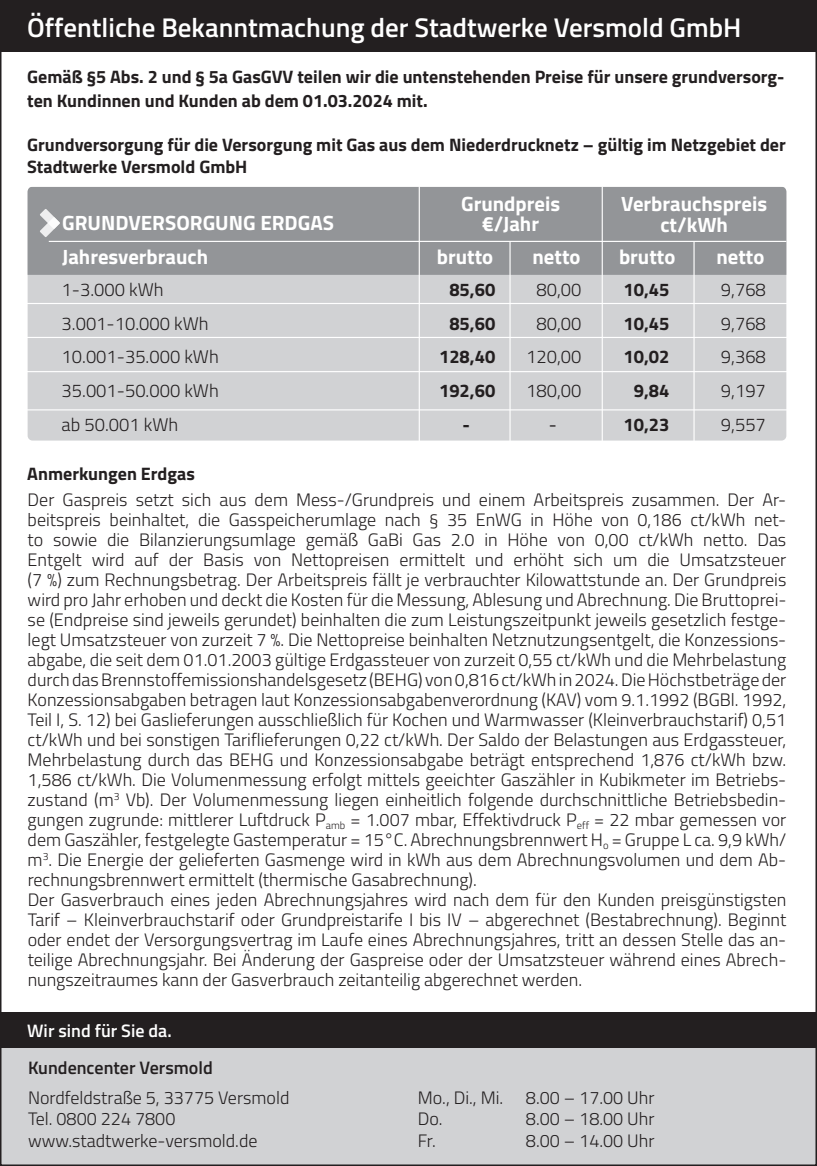
<style>
.page{position:relative;width:817px;height:1166px;background:#fff}
.page>*{position:absolute;margin:0;border:0;box-sizing:border-box;transform-origin:0 0}
.t1{font:600 27px "Cairo";color:#fff}
.t2{font:700 20.7px/20.7px "Cairo";color:#fff;text-align:center}
.t3{font:300 18.3px "Cairo";color:#231f20}
.t4{font:700 18.3px "Cairo";color:#231f20}
.t5{font:18.3px "Cairo";color:#231f20}
.t6{font:300 18px/19.8px "Cairo";color:#231f20}
.t7{font:700 18px/21.6px "Cairo";color:#231f20}
.t8{font:600 18px "Cairo";color:#231f20}
.t9{font:600 18px "Cairo";color:#fff}
</style>
<div class="page">
<div style="left:0;top:1011px;width:816px;height:37px;background:#231f20"></div>
<div style="left:0;top:1048px;width:816px;height:117px;background:#d1d2d4"></div>
<div style="left:0;top:0;width:816px;height:51px;background:#231f20"></div>
<div style="left:28px;top:187px;width:758px;height:253px;background:#d1d2d4;border-radius:5px"></div>
<div style="left:28px;top:187px;width:758px;height:88px;background:#939598"></div>
<hr style="left:10px;top:303px;width:790px;height:1px;background:#fff">
<hr style="left:49px;top:241px;width:737px;height:1px;background:#fff">
<hr style="left:10px;top:337px;width:790px;height:1px;background:#fff">
<hr style="left:10px;top:371px;width:789px;height:1px;background:#fff">
<hr style="left:10px;top:409px;width:790px;height:1px;background:#fff">
<hr style="left:418px;top:186px;width:2px;height:255px;background:#fff">
<hr style="left:601px;top:186px;width:1px;height:256px;background:#fff">
<hr style="left:509px;top:241px;width:1px;height:200px;background:#fff">
<hr style="left:693px;top:241px;width:1px;height:201px;background:#fff">
<svg style="left:40px;top:209px;width:20px;height:20px"></svg>
<svg style="left:40px;top:217px;width:20px;height:20px"></svg>
<h1 class="t1" style="left:27px;top:7px;width:715px">Öffentliche Bekanntmachung der Stadtwerke Versmold GmbH</h1>
<p class="t7" style="left:27px;top:64px;width:758px;line-height:24px">Gemäß §5 Abs. 2 und § 5a GasGVV teilen wir die untenstehenden Preise für unsere grundversorg&shy;ten Kundinnen und Kunden ab dem 01.03.2024 mit.</p>
<p class="t7" style="left:27px;top:134px;width:760px">Grundversorgung für die Versorgung mit Gas aus dem Niederdrucknetz – gültig im Netzgebiet der<br>Stadtwerke Versmold GmbH</p>
<p class="t2" style="left:62px;top:206px;width:273px;line-height:33.6px;text-align:left">GRUNDVERSORGUNG ERDGAS<br>Jahresverbrauch</p>
<p class="t2" style="left:461px;top:193px;width:101px">Grundpreis €/Jahr</p>
<p class="t2" style="left:621px;top:193px;width:147px">Verbrauchspreis ct/kWh</p>
<p class="t2" style="left:532px;top:246px;width:49px">netto</p>
<p class="t2" style="left:619px;top:246px;width:58px">brutto</p>
<p class="t2" style="left:716px;top:246px;width:49px">netto</p>
<p class="t2" style="left:437px;top:246px;width:58px">brutto</p>
<p class="t3" style="left:62px;top:276px;width:103px">1-3.000 kWh</p>
<p class="t4" style="left:449px;top:274px;width:47px">85,60</p>
<p class="t3" style="left:536px;top:276px;width:47px">80,00</p>
<p class="t4" style="left:623px;top:274px;width:47px">10,45</p>
<p class="t3" style="left:720px;top:276px;width:47px">9,768</p>
<p class="t3" style="left:62px;top:310px;width:148px">3.001-10.000 kWh</p>
<p class="t4" style="left:449px;top:308px;width:47px">85,60</p>
<p class="t3" style="left:536px;top:310px;width:47px">80,00</p>
<p class="t4" style="left:623px;top:308px;width:47px">10,45</p>
<p class="t3" style="left:720px;top:310px;width:47px">9,768</p>
<p class="t3" style="left:62px;top:343px;width:159px">10.001-35.000 kWh</p>
<p class="t4" style="left:439px;top:342px;width:58px">128,40</p>
<p class="t3" style="left:526px;top:343px;width:57px">120,00</p>
<p class="t4" style="left:623px;top:342px;width:47px">10,02</p>
<p class="t3" style="left:720px;top:343px;width:47px">9,368</p>
<p class="t3" style="left:62px;top:377px;width:159px">35.001-50.000 kWh</p>
<p class="t4" style="left:439px;top:375px;width:58px">192,60</p>
<p class="t3" style="left:526px;top:377px;width:57px">180,00</p>
<p class="t4" style="left:633px;top:375px;width:37px">9,84</p>
<p class="t3" style="left:720px;top:377px;width:47px">9,197</p>
<p class="t3" style="left:62px;top:411px;width:118px">ab 50.001 kWh</p>
<p class="t4" style="left:462px;top:409px;width:9px">-</p>
<p class="t5" style="left:549px;top:411px;width:10px">-</p>
<p class="t4" style="left:623px;top:409px;width:47px">10,23</p>
<p class="t3" style="left:720px;top:411px;width:47px">9,557</p>
<p class="t7" style="left:27px;top:462px;width:169px">Anmerkungen Erdgas</p>
<p class="t6" style="left:28px;top:490px;width:760px">Der Gaspreis setzt sich aus dem Mess-/Grundpreis und einem Arbeitspreis zusammen. Der Ar&shy;beitspreis beinhaltet, die Gasspeicherumlage nach § 35 EnWG in Höhe von 0,186 ct/kWh net&shy;to sowie die Bilanzierungsumlage gemäß GaBi Gas 2.0 in Höhe von 0,00 ct/kWh netto. Das Entgelt wird auf der Basis von Nettopreisen ermittelt und erhöht sich um die Umsatzsteuer (7 %) zum Rechnungsbetrag. Der Arbeitspreis fällt je verbrauchter Kilowattstunde an. Der Grundpreis wird pro Jahr erhoben und deckt die Kosten für die Messung, Ablesung und Abrechnung. Die Bruttoprei&shy;se (Endpreise sind jeweils gerundet) beinhalten die zum Leistungszeitpunkt jeweils gesetzlich festge&shy;legt Umsatzsteuer von zurzeit 7 %. Die Nettopreise beinhalten Netznutzungsentgelt, die Konzessions&shy;abgabe, die seit dem 01.01.2003 gültige Erdgassteuer von zurzeit 0,55 ct/kWh und die Mehrbelastung durch das Brennstoffemissionshandelsgesetz (BEHG) von 0,816 ct/kWh in 2024. Die Höchstbeträge der Konzessionsabgaben betragen laut Konzessionsabgabenverordnung (KAV) vom 9.1.1992 (BGBl. 1992, Teil I, S. 12) bei Gaslieferungen ausschließlich für Kochen und Warmwasser (Kleinverbrauchstarif) 0,51 ct/kWh und bei sonstigen Tariflieferungen 0,22 ct/kWh. Der Saldo der Belastungen aus Erdgassteuer, Mehrbelastung durch das BEHG und Konzessionsabgabe beträgt entsprechend 1,876 ct/kWh bzw.<br>1,586 ct/kWh. Die Volumenmessung erfolgt mittels geeichter Gaszähler in Kubikmeter im Betriebs&shy;zustand (m<sup>3</sup> Vb). Der Volumenmessung liegen einheitlich folgende durchschnittliche Betriebsbedin&shy;gungen zugrunde: mittlerer Luftdruck P<sub>amb</sub> = 1.007 mbar, Effektivdruck P<sub>eff</sub> = 22 mbar gemessen vor dem Gaszähler, festgelegte Gastemperatur = 15°C. Abrechnungsbrennwert H<sub>o</sub> = Gruppe L ca. 9,9 kWh/ m<sup>3</sup>. Die Energie der gelieferten Gasmenge wird in kWh aus dem Abrechnungsvolumen und dem Ab&shy;rechnungsbrennwert ermittelt (thermische Gasabrechnung).<br>Der Gasverbrauch eines jeden Abrechnungsjahres wird nach dem für den Kunden preisgünstigsten Tarif – Kleinverbrauchstarif oder Grundpreistarife I bis IV – abgerechnet (Bestabrechnung). Beginnt oder endet der Versorgungsvertrag im Laufe eines Abrechnungsjahres, tritt an dessen Stelle das an&shy;teilige Abrechnungsjahr. Bei Änderung der Gaspreise oder der Umsatzsteuer während eines Abrech&shy;nungszeitraumes kann der Gasverbrauch zeitanteilig abgerechnet werden.</p>
<p class="t9" style="left:27px;top:1016px;width:146px">Wir sind für Sie da.</p>
<p class="t8" style="left:28px;top:1053px;width:186px">Kundencenter Versmold</p>
<p class="t6" style="left:28px;top:1086px;width:263px;line-height:21.6px">Nordfeldstraße 5, 33775 Versmold<br>Tel. 0800 224 7800 www.stadtwerke-versmold.de</p>
<p class="t6" style="left:418px;top:1087px;width:87px">Mo., Di., Mi.</p>
<p class="t6" style="left:526px;top:1087px;width:130px">8.00 – 17.00 Uhr</p>
<p class="t6" style="left:418px;top:1108px;width:26px">Do.</p>
<p class="t6" style="left:526px;top:1108px;width:130px">8.00 – 18.00 Uhr</p>
<p class="t6" style="left:418px;top:1130px;width:19px">Fr.</p>
<p class="t6" style="left:526px;top:1130px;width:130px">8.00 – 14.00 Uhr</p>
</div>
